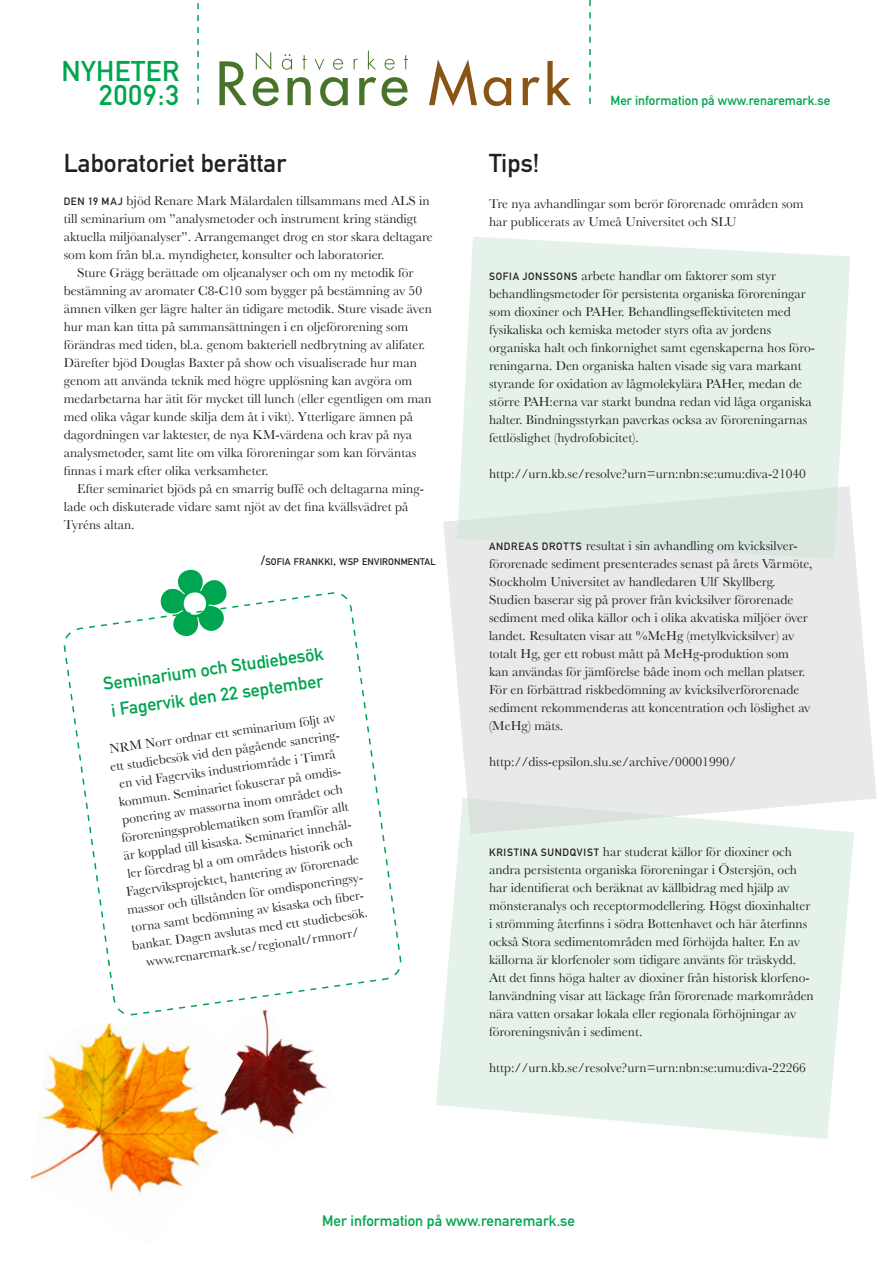
<style>
.page{position:relative;width:893px;height:1263px;background:#fff}
.page>*{position:absolute;margin:0;border:0;box-sizing:border-box;transform-origin:0 0}
.t1{font:28.2px "DIN Mittelschrift";letter-spacing:.02em;color:#00a54f}
.t2{font:25.5px "DIN Mittelschrift";color:#231f20}
.t3{font:18px "DIN Mittelschrift";color:#00a54f}
.t4{font:15px "DIN Mittelschrift";color:#00a54f}
.t5{font:13.5px/18px "Baskerville";color:#231f20}
.t6{font:13.05px "DIN Mittelschrift";color:#00a54f}
.t7{font:10.5px "DIN Mittelschrift";letter-spacing:.07em;color:#231f20}
.t8{font:9.45px "DIN Mittelschrift";letter-spacing:.02em;color:#231f20}
.s1{font-family:"DIN Mittelschrift";font-size:10.5px}
.s2{font-size:13.5px}
</style>
<div class="page">
<svg style="left:436px;top:834px;width:418px;height:305px;background:#e7f3eb"></svg>
<svg style="left:443px;top:499px;width:434px;height:335px;background:#e9ebeb"></svg>
<svg style="left:457px;top:237px;width:393px;height:321px;background:#e5f0e8"></svg>
<svg style="left:219px;top:61px;width:28px;height:44px"></svg>
<svg style="left:253px;top:77px;width:26px;height:29px"></svg>
<svg style="left:288px;top:77px;width:23px;height:28px"></svg>
<svg style="left:320px;top:77px;width:28px;height:29px"></svg>
<svg style="left:359px;top:77px;width:17px;height:28px"></svg>
<svg style="left:382px;top:77px;width:25px;height:29px"></svg>
<svg style="left:429px;top:60px;width:48px;height:46px"></svg>
<svg style="left:484px;top:77px;width:27px;height:29px"></svg>
<svg style="left:523px;top:77px;width:17px;height:28px"></svg>
<svg style="left:547px;top:61px;width:24px;height:44px"></svg>
<svg style="left:256px;top:52px;width:15px;height:18px"></svg>
<svg style="left:282px;top:54px;width:10px;height:16px"></svg>
<svg style="left:302px;top:55px;width:4px;height:14px"></svg>
<svg style="left:315px;top:59px;width:9px;height:11px"></svg>
<svg style="left:333px;top:59px;width:10px;height:11px"></svg>
<svg style="left:354px;top:59px;width:4px;height:10px"></svg>
<svg style="left:368px;top:51px;width:8px;height:18px"></svg>
<svg style="left:384px;top:59px;width:11px;height:11px"></svg>
<svg style="left:404px;top:55px;width:4px;height:14px"></svg>
<svg style="left:197px;top:3px;width:2px;height:102px"></svg>
<svg style="left:589px;top:0;width:2px;height:104px"></svg>
<svg style="left:63px;top:592px;width:339px;height:423px"></svg>
<svg style="left:84px;top:569px;width:240px;height:67px"></svg>
<img style="left:216px;top:1003px;width:120px;height:131px">
<img style="left:31px;top:1015px;width:212px;height:179px">
<p class="t1" style="left:62px;top:54px;width:119px">NYHETER</p>
<p class="t1" style="left:99px;top:79px;width:82px">2009:3</p>
<p class="t6" style="left:610px;top:93px;width:221px">Mer information på www.renaremark.se</p>
<p class="t2" style="left:64px;top:148px;width:224px">Laboratoriet berättar</p>
<p class="t7" style="left:64px;top:195px;width:7px">Den</p>
<p class="t5" style="left:64px;top:192px;width:371px;text-indent:24px"><span class="s1">19 ma j</span> bjöd Renare Mark Mälardalen tillsammans med ALS in till seminarium om ”analysmetoder och instrument kring ständigt aktuella miljöanalyser”. Arrangemanget drog en stor skara deltagare som kom från bl.a. myndigheter, konsulter och laboratorier.</p>
<p class="t5" style="left:64px;top:264px;width:370px;text-indent:14px">Sture Grägg berättade om oljeanalyser och om ny metodik för bestämning av aromater C8-C10 som bygger på bestämning av 50 ämnen vilken ger lägre halter än tidigare metodik. Sture visade även hur man kan titta på sammansättningen i en oljeförorening som förändras med tiden, bl.a. genom bakteriell nedbrytning av alifater.<br>Därefter bjöd Douglas Baxter på show och visualiserade hur man genom att använda teknik med högre upplösning kan avgöra om medarbetarna har ätit för mycket till lunch (eller egentligen om man med olika vågar kunde skilja dem åt i vikt). Ytterligare ämnen på dagordningen var laktester, de nya KM-värdena och krav på nya analysmetoder, samt lite om vilka föroreningar som kan förväntas finnas i mark efter olika verksamheter.</p>
<p class="t5" style="left:64px;top:480px;width:362px;text-indent:14px">Efter seminariet bjöds på en smarrig buffé och deltagarna ming&shy;lade och diskuterade vidare samt njöt av det fina kvällsvädret på<br>Tyréns altan.</p>
<p class="t8" style="left:261px;top:556px;width:177px"><span class="s2">/</span>SOFIA FRANKKI<span class="s2">,</span> WSP ENVIRONMENTAL</p>
<p class="t3" style="left:102px;top:674px;width:224px;rotate:-8deg">Seminarium och Studiebesök</p>
<p class="t3" style="left:110px;top:700px;width:215px;rotate:-8deg">i F agervik den 22 september</p>
<p class="t5" style="left:103px;top:740px;width:242px;text-align:center;rotate:-8deg">NRM Norr ordnar ett seminarium följt av ett studiebesök vid den pågående sanering&shy;en vid Fagerviks industriområde i Timrå kommun. Seminariet fokuserar på omdis&shy;ponering av massorna inom området och föroreningsproblematiken som framför allt är kopplad till kisaska. Seminariet innehål&shy;ler föredrag bl a om områdets historik och Fagerviksprojektet, hantering av förorenade massor och tillstånden för omdisponeringsy&shy;torna samt bedömning av kisaska och fi ber&shy;bankar. Dagen avslutas med ett studiebesök.</p>
<p class="t5" style="left:145px;top:953px;width:216px;rotate:-8deg">www.renaremark.se/regionalt/rmnorr/</p>
<p class="t2" style="left:489px;top:148px;width:52px">Tips!</p>
<p class="t5" style="left:489px;top:195px;width:316px">Tre nya avhandlingar som berör förorenade områden som har publicerats av Umeå Universitet och SLU</p>
<p class="t5" style="left:489px;top:267px;width:327px;text-indent:92px">arbete handlar om faktorer som styr behandlingsmetoder för persistenta organiska föroreningar som dioxiner och PAHer. Behandlingseffektiviteten med fysikaliska och kemiska metoder styrs ofta av jordens organiska halt och finkornighet samt egenskaperna hos föro&shy;reningarna. Den organiska halten visade sig vara markant styrande for oxidation av lågmolekylära PAHer, medan de större PAH:erna var starkt bundna redan vid låga organiska halter. Bindningsstyrkan paverkas ocksa av föroreningarnas fettlöslighet (hydrofobicitet).</p>
<p class="t5" style="left:489px;top:465px;width:318px">http://urn.kb.se/resolve?urn=urn:nbn:se:umu:diva-21040</p>
<p class="t7" style="left:489px;top:270px;width:28px">SofiaJonssons</p>
<p class="t5" style="left:489px;top:537px;width:325px;text-indent:97px">resultat i sin avhandling om kvicksilver&shy;förorenade sediment presenterades senast på årets Vårmöte, Stockholm Universitet av handledaren Ulf Skyllberg.<br>Studien baserar sig på prover från kvicksilver förorenade sediment med olika källor och i olika akvatiska miljöer över landet. Resultaten visar att %MeHg (metylkvicksilver) av totalt Hg, ger ett robust mått på MeHg-produktion som<br>kan användas för jämförelse både inom och mellan platser.<br>För en förbättrad riskbedömning av kvicksilverförorenade sediment rekommenderas att koncentration och löslighet av (MeHg) mäts.</p>
<p class="t5" style="left:489px;top:753px;width:249px">http://diss-epsilon.slu.se/archive/00001990/</p>
<p class="t7" style="left:489px;top:540px;width:30px">AndreasDrotts</p>
<p class="t5" style="left:489px;top:843px;width:326px;text-indent:114px">har studerat källor för dioxiner och andra persistenta organiska föroreningar i Östersjön, och har identifierat och beräknat av källbidrag med hjälp av mönsteranalys och receptormodellering. Högst dioxinhalter i strömming återfinns i södra Bottenhavet och här återfinns också Stora sedimentområden med förhöjda halter. En av källorna är klorfenoler som tidigare använts för träskydd.<br>Att det finns höga halter av dioxiner från historisk klorfeno&shy;lanvändning visar att läckage från förorenade markområden nära vatten orsakar lokala eller regionala förhöjningar av föroreningsnivån i sediment.</p>
<p class="t5" style="left:489px;top:1059px;width:318px">http://urn.kb.se/resolve?urn=urn:nbn:se:umu:diva-22266</p>
<p class="t7" style="left:489px;top:846px;width:14px">Kristina</p>
<p class="t7" style="left:541px;top:846px;width:43px">Sundqvist</p>
<p class="t4" style="left:322px;top:1212px;width:254px">Mer information på www.renaremark.se</p>
</div>
